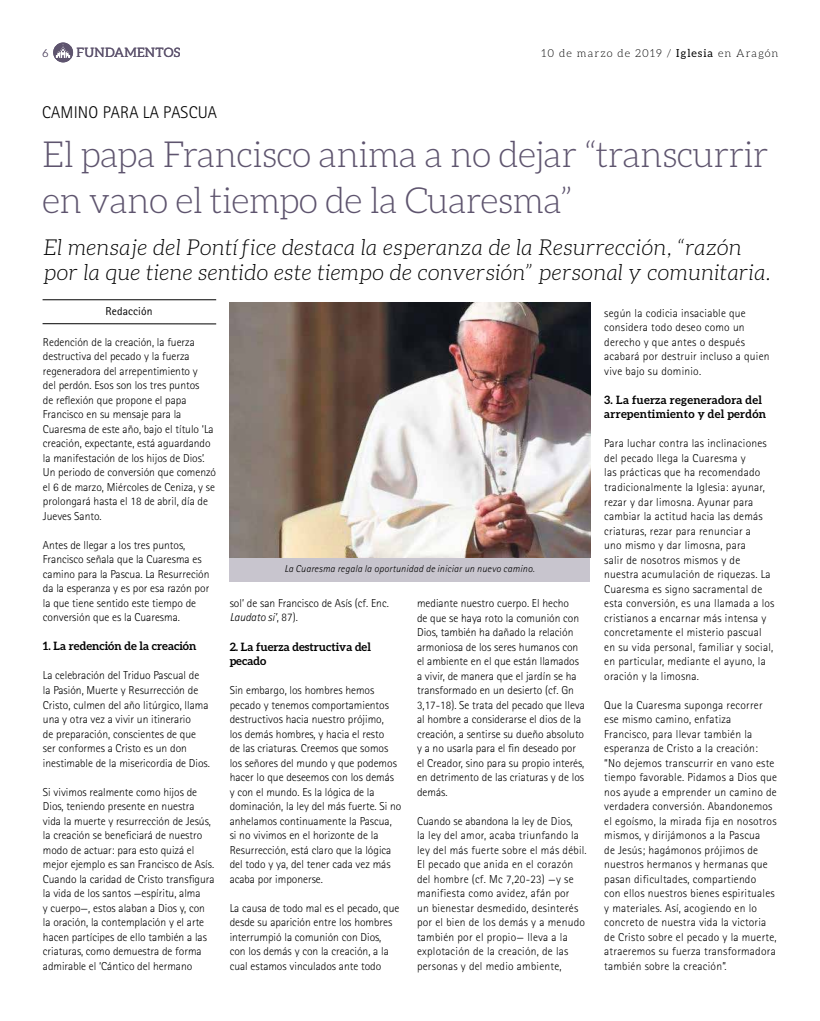
<style>
.page{position:relative;width:820px;height:1021px;background:#fff}
.page>*{position:absolute;margin:0;border:0;box-sizing:border-box;transform-origin:0 0}
.t1{font:300 36px/46px "Aleo";letter-spacing:-.02em;color:#5e546e}
.t2{font:italic 300 22px/25px "Aleo";letter-spacing:.025em;color:#000}
.t3{font:300 17px "Rotis Sans Serif";letter-spacing:.01em;color:#000}
.t4{font:13px "Aleo";letter-spacing:.02em;color:#5e546e}
.t5{font:300 11.5px/14.5px "Rotis Sans Serif";color:#000}
.t6{font:300 11.5px/14.5px "Rotis Sans Serif";letter-spacing:.02em;color:#000}
.t7{font:700 11.5px/14.5px "Aleo";color:#000}
.t8{font:700 11.5px/14.5px "Aleo";letter-spacing:.02em;color:#000}
.t9{font:11.5px "Rotis Sans Serif";letter-spacing:.01em;color:#000}
.t10{font:300 11px "Aleo";letter-spacing:.1em;color:#000}
.t11{font:300 11px "Aleo";color:#5e546e}
.t12{font:italic 300 10px "Rotis Sans Serif";letter-spacing:.02em;color:#000}
.s1{font-weight:400}
.s2{font-style:italic}
</style>
<div class="page">
<svg style="left:53px;top:43px;width:20px;height:19px"></svg>
<div style="left:230px;top:557px;width:360px;height:25px;background:#c8c5ce"></div>
<img style="left:230px;top:302px;width:360px;height:255px">
<hr style="left:43px;top:299px;width:173px;height:1px;background:#000">
<hr style="left:43px;top:323px;width:173px;height:1px;background:#000">
<p class="t11" style="left:43px;top:48px;width:7px">6</p>
<p class="t4" style="left:77px;top:45px;width:105px">FUNDAMENTOS</p>
<p class="t10" style="left:541px;top:47px;width:238px">10 de marzo de 2019 / <span class="s1">Iglesia</span> en Aragón</p>
<h3 class="t3" style="left:42px;top:102px;width:176px">CAMINO PARA LA PASCUA</h3>
<h1 class="t1" style="left:42px;top:132px;width:727px">El papa Francisco anima a no dejar “transcurrir en vano el tiempo de la Cuaresma”</h1>
<h2 class="t2" style="left:43px;top:234px;width:728px">El mensaje del Pontífice destaca la esperanza de la Resurrección, “razón por la que tiene sentido este tiempo de conversión” personal y comunitaria.</h2>
<p class="t9" style="left:106px;top:305px;width:48px">Redacción</p>
<p class="t5" style="left:43px;top:334px;width:175px">Redención de la creación, la fuerza destructiva del pecado y la fuerza regeneradora del arrepentimiento y<br>del perdón. Esos son los tres puntos<br>de reflexión que propone el papa Francisco en su mensaje para la Cuaresma de este año, bajo el título ‘La creación, expectante, está aguardando la manifestación de los hijos de Dios’.<br>Un periodo de conversión que comenzó el 6 de marzo, Miércoles de Ceniza, y se prolongará hasta el 18 de abril, día de Jueves Santo.</p>
<p class="t5" style="left:43px;top:538px;width:168px">Antes de llegar a los tres puntos, Francisco señala que la Cuaresma es camino para la Pascua. La Resurreción da la esperanza y es por esa razón por la que tiene sentido este tiempo de conversión que es la Cuaresma.</p>
<p class="t7" style="left:43px;top:639px;width:155px">1. La redención de la creación</p>
<p class="t5" style="left:43px;top:668px;width:168px">La celebración del Triduo Pascual de<br>la Pasión, Muerte y Resurrección de Cristo, culmen del año litúrgico, llama una y otra vez a vivir un itinerario<br>de preparación, conscientes de que ser conformes a Cristo es un don inestimable de la misericordia de Dios.</p>
<p class="t5" style="left:43px;top:784px;width:173px">Si vivimos realmente como hijos de Dios, teniendo presente en nuestra vida la muerte y resurrección de Jesús, la creación se beneficiará de nuestro modo de actuar: para esto quizá el mejor ejemplo es san Francisco de Asís.<br>Cuando la caridad de Cristo transfigura la vida de los santos —espíritu, alma<br>y cuerpo—, estos alaban a Dios y, con la oración, la contemplación y el arte hacen partícipes de ello también a las criaturas, como demuestra de forma admirable el ‘Cántico del hermano</p>
<p class="t12" style="left:284px;top:563px;width:252px">La Cuaresma regala la oportunidad de iniciar un nuevo camino.</p>
<p class="t5" style="left:229px;top:596px;width:161px">sol’ de san Francisco de Asís (cf. Enc.<br><span class="s2">Laudato si’</span>, 87).</p>
<p class="t7" style="left:229px;top:639px;width:143px">2. La fuerza destructiva del pecado</p>
<p class="t5" style="left:229px;top:683px;width:173px">Sin embargo, los hombres hemos pecado y tenemos comportamientos destructivos hacia nuestro prójimo,<br>los demás hombres, y hacia el resto<br>de las criaturas. Creemos que somos los señores del mundo y que podemos hacer lo que deseemos con los demás y con el mundo. Es la lógica de la dominación, la ley del más fuerte. Si no anhelamos continuamente la Pascua, si no vivimos en el horizonte de la Resurrección, está claro que la lógica del todo y ya, del tener cada vez más acaba por imponerse.</p>
<p class="t5" style="left:229px;top:900px;width:171px">La causa de todo mal es el pecado, que desde su aparición entre los hombres interrumpió la comunión con Dios, con los demás y con la creación, a la cual estamos vinculados ante todo</p>
<p class="t5" style="left:417px;top:596px;width:169px">mediante nuestro cuerpo. El hecho<br>de que se haya roto la comunión con Dios, también ha dañado la relación armoniosa de los seres humanos con el ambiente en el que están llamados a vivir, de manera que el jardín se ha transformado en un desierto (cf. Gn 3,17-18). Se trata del pecado que lleva al hombre a considerarse el dios de la creación, a sentirse su dueño absoluto y a no usarla para el fin deseado por el Creador, sino para su propio interés, en detrimento de las criaturas y de los demás.</p>
<p class="t6" style="left:417px;top:813px;width:171px">Cuando se abandona la ley de Dios,<br>la ley del amor, acaba triunfando la ley del más fuerte sobre el más débil.<br>El pecado que anida en el corazón del hombre (cf. Mc 7,20-23) —y se manifiesta como avidez, afán por<br>un bienestar desmedido, desinterés por el bien de los demás y a menudo también por el propio— lleva a la explotación de la creación, de las personas y del medio ambiente,</p>
<p class="t6" style="left:604px;top:306px;width:167px">según la codicia insaciable que considera todo deseo como un derecho y que antes o después acabará por destruir incluso a quien vive bajo su dominio.</p>
<p class="t8" style="left:604px;top:392px;width:163px">3. La fuerza regeneradora del arrepentimiento y del perdón</p>
<p class="t6" style="left:604px;top:436px;width:172px">Para luchar contra las inclinaciones del pecado llega la Cuaresma y<br>las prácticas que ha recomendado tradicionalmente la Iglesia: ayunar, rezar y dar limosna. Ayunar para cambiar la actitud hacia las demás criaturas, rezar para renunciar a<br>uno mismo y dar limosna, para<br>salir de nosotros mismos y de nuestra acumulación de riquezas. La Cuaresma es signo sacramental de esta conversión, es una llamada a los cristianos a encarnar más intensa y concretamente el misterio pascual en su vida personal, familiar y social, en particular, mediante el ayuno, la oración y la limosna.</p>
<p class="t6" style="left:604px;top:697px;width:174px">Que la Cuaresma suponga recorrer ese mismo camino, enfatiza Francisco, para llevar también la esperanza de Cristo a la creación: “No dejemos transcurrir en vano este tiempo favorable. Pidamos a Dios que nos ayude a emprender un camino de verdadera conversión. Abandonemos el egoísmo, la mirada fija en nosotros mismos, y dirijámonos a la Pascua<br>de Jesús; hagámonos prójimos de nuestros hermanos y hermanas que pasan dificultades, compartiendo<br>con ellos nuestros bienes espirituales y materiales. Así, acogiendo en lo concreto de nuestra vida la victoria de Cristo sobre el pecado y la muerte, atraeremos su fuerza transformadora también sobre la creación”.</p>
</div>
